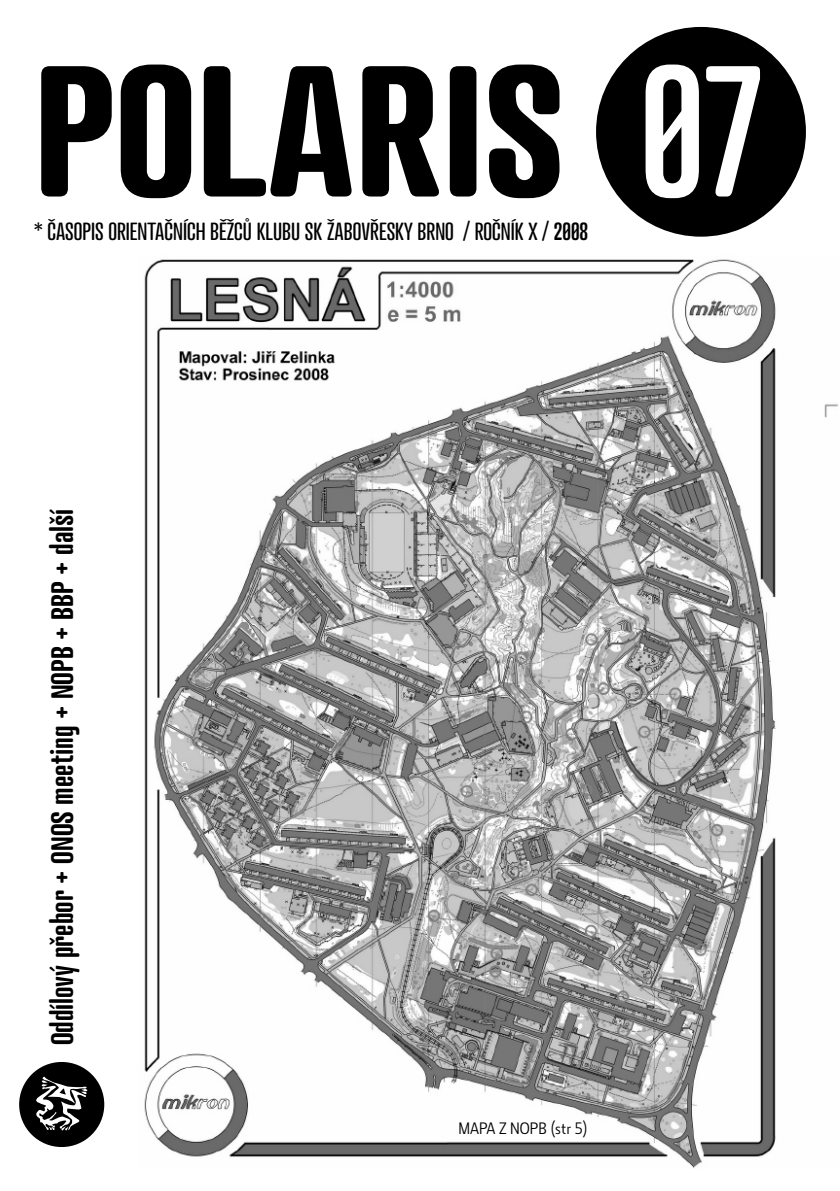
<style>
.page{position:relative;width:840px;height:1191px;background:#fff}
.page>*{position:absolute;margin:0;border:0;box-sizing:border-box;transform-origin:0 0}
.t1{font:900 180px "Atrament";color:#000}
.t2{font:800 30px "Atrament";color:#000}
.t3{font:500 24px "Atrament";color:#000}
.t4{font:16px "Botanika Lite";color:#000}
.s1{font-weight:700;color:#fff}
.s2{font-weight:700}
</style>
<div class="page">
<img style="left:144px;top:259px;width:693px;height:909px">
<div style="left:595px;top:27px;width:210px;height:210px;background:#000;border-radius:50%"></div>
<svg style="left:19px;top:1062px;width:85px;height:85px"></svg>
<h1 class="t1" style="left:34px;top:28px;width:728px">POLARIS <span class="s1">07</span></h1>
<p class="t3" style="left:34px;top:218px;width:555px">* ČASOPIS ORIENTAČNÍCH BĚŽCŮ KLUBU SK ŽABOVŘESKY BRNO / ROČNÍK X / <span class="s2">2008</span></p>
<p class="t2" style="left:45px;top:1045px;width:538px;rotate:-90deg">Oddílový přebor + ONOS meeting + NOPB + BBP + další</p>
<p class="t4" style="left:458px;top:1118px;width:130px">MAPA Z NOPB (str 5)</p>
</div>
